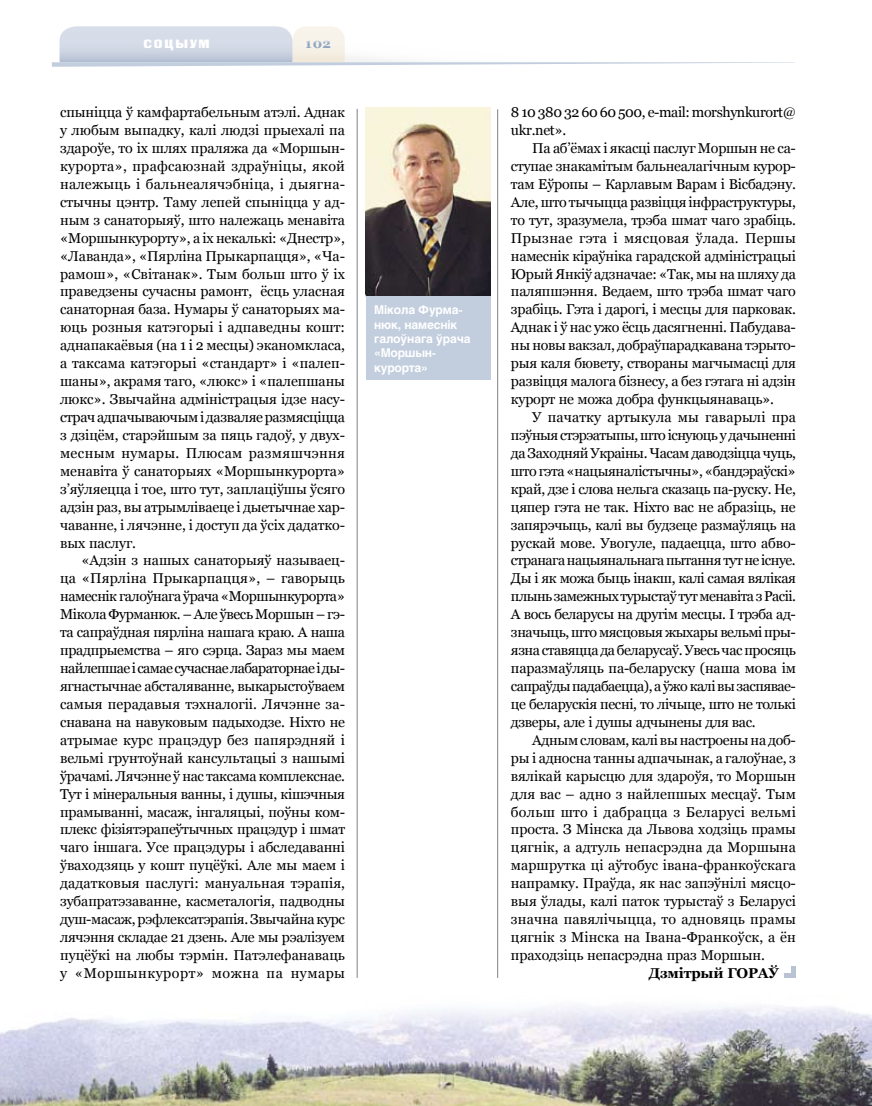
<style>
.page{position:relative;width:872px;height:1106px;background:#fff}
.page>*{position:absolute;margin:0;border:0;box-sizing:border-box;transform-origin:0 0}
.t1{font:14.25px/18px "Georgia";letter-spacing:-.01em;color:#000;text-align:justify}
.t2{font:14.25px/18px "Georgia";letter-spacing:-.03em;color:#000}
.t3{font:700 14.25px "Georgia";letter-spacing:-.015em;color:#000}
.t4{font:700 13.5px "Georgia";color:#8ea5c2}
.t5{font:700 12px/14.4px "Helios";letter-spacing:-.01em;color:#fff}
.t6{font:12px "Black Grotesk C";letter-spacing:.15em;color:#fff}
</style>
<div class="page">
<svg style="left:52px;top:26px;width:743px;height:41px"></svg>
<hr style="left:497px;top:109px;width:1px;height:868px;background:#818084">
<hr style="left:357px;top:109px;width:1px;height:868px;background:#818084">
<img style="left:366px;top:107px;width:124px;height:189px">
<img style="left:0;top:1006px;width:872px;height:100px">
<div style="left:791px;top:966px;width:5px;height:11px;background:#b9c3d3"></div>
<hr style="left:784px;top:973px;width:12px;height:4px;background:#b9c3d3">
<div style="left:366px;top:296px;width:124px;height:84px;background:#c2cede"></div>
<p class="t6" style="left:144px;top:36px;width:66px">соцыум</p>
<p class="t4" style="left:306px;top:35px;width:26px">102</p>
<p class="t1" style="left:60px;top:103px;width:286px">спыніцца ў камфартабельным атэлі. Аднак у любым выпадку, калі людзі прыехалі па здароўе, то іх шлях праляжа да «Моршын&shy;курорта», прафсаюзнай здраўніцы, якой належыць і бальнеалячэбніца, і дыягна&shy;стычны цэнтр. Таму лепей спыніцца у ад&shy;ным з санаторыяў, што належаць менавіта «Моршынкурорту», а іх некалькі: «Днестр», «Лаванда», «Пярліна Прыкарпацця», «Ча&shy;рамош», «Світанак». Тым больш што ў іх праведзены сучасны рамонт, ёсць уласная санаторная база. Нумары ў санаторыях ма&shy;юць розныя катэгорыі і адпаведны кошт: аднапакаёвыя (на 1 і 2 месцы) эканомкласа, а таксама катэгорыі «стандарт» і «палеп&shy;шаны», акрамя таго, «люкс» і «палепшаны люкс». Звычайна адміністрацыя ідзе насу&shy;страч адпачываючым і дазваляе размясціцца з дзіцём, старэйшым за пяць гадоў, у двух&shy;месным нумары. Плюсам размяшчэння менавіта ў санаторыях «Моршынкурорта» з’яўляецца і тое, што тут, заплаціўшы ўсяго адзін раз, вы атрымліваеце і дыетычнае хар&shy;чаванне, і лячэнне, і доступ да ўсіх дадатко&shy;вых паслуг.</p>
<p class="t1" style="left:60px;top:551px;width:286px;text-indent:21px">«Адзін з нашых санаторыяў называец&shy;ца «Пярліна Прыкарпацця», – гаворыць намеснік галоўнага ўрача «Моршынкурорта» Мікола Фурманюк. – Але ўвесь Моршын – гэ&shy;та сапраўдная пярліна нашага краю. А наша прадпрыемства – яго сэрца. Зараз мы маем найлепшае і самае сучаснае лабараторнае і ды&shy;ягнастычнае абсталяванне, выкарыстоўваем самыя перадавыя тэхналогіі. Лячэнне за&shy;снавана на навуковым падыходзе. Ніхто не атрымае курс працэдур без папярэдняй і вельмі грунтоўнай кансультацыі з нашымі ўрачамі. Лячэнне ў нас таксама комплекснае.<br>Тут і мінеральныя ванны, і душы, кішэчныя прамыванні, масаж, інгаляцыі, поўны ком&shy;плекс фізіятэрапеўтычных працэдур і шмат чаго іншага. Усе працэдуры і абследаванні ўваходзяць у кошт пуцёўкі. Але мы маем і дадатковыя паслугі: мануальная тэрапія, зубапратэзаванне, касметалогія, падводны душ-масаж, рэфлексатэрапія. Звычайна курс лячэння складае 21 дзень. Але мы рэалізуем пуцёўкі на любы тэрмін. Патэлефанаваць у «Моршынкурорт» можна па нумары</p>
<p class="t5" style="left:374px;top:303px;width:98px">Мікола Фурма&shy;нюк, намеснік галоўнага ўрача «Моршын&shy;курорта»</p>
<p class="t2" style="left:511px;top:103px;width:286px">8 10 380 32 60 60 500, e-mail: morshynkurort@ ukr.net».</p>
<p class="t1" style="left:511px;top:139px;width:286px;text-indent:21px">Па аб’ёмах і якасці паслуг Моршын не са&shy;ступае знакамітым бальнеалагічным курор&shy;там Еўропы – Карлавым Варам і Вісбадэну.<br>Але, што тычыцца развіцця інфраструктуры, то тут, зразумела, трэба шмат чаго зрабіць.<br>Прызнае гэта і мясцовая ўлада. Першы намеснік кіраўніка гарадской адміністрацыі Юрый Янкіў адзначае: «Так, мы на шляху да паляпшэння. Ведаем, што трэба шмат чаго зрабіць. Гэта і дарогі, і месцы для парковак.<br>Аднак і ў нас ужо ёсць дасягненні. Пабудава&shy;ны новы вакзал, добраўпарадкавана тэрыто&shy;рыя каля бювету, створаны магчымасці для развіцця малога бізнесу, а без гэтага ні адзін курорт не можа добра функцыянаваць».</p>
<p class="t1" style="left:511px;top:408px;width:286px;text-indent:21px">У пачатку артыкула мы гаварылі пра пэўныя стэрэатыпы, што існуюць у дачыненні да Заходняй Украіны. Часам даводзіцца чуць, што гэта «нацыяналістычны», «бандэраўскі» край, дзе і слова нельга сказаць па-руску. Не, цяпер гэта не так. Ніхто вас не абразіць, не запярэчыць, калі вы будзеце размаўляць на рускай мове. Увогуле, падаецца, што абво&shy;странага нацыянальнага пытання тут не існуе.<br>Ды і як можа быць інакш, калі самая вялікая плынь замежных турыстаў тут менавіта з Расіі.<br>А вось беларусы на другім месцы. І трэба ад&shy;значыць, што мясцовыя жыхары вельмі пры&shy;язна ставяцца да беларусаў. Увесь час просяць паразмаўляць па-беларуску (наша мова ім сапраўды падабаецца), а ўжо калі вы заспявае&shy;це беларускія песні, то лічыце, што не толькі дзверы, але і душы адчынены для вас.</p>
<p class="t1" style="left:511px;top:731px;width:286px;text-indent:21px">Адным словам, калі вы настроены на доб&shy;ры і адносна танны адпачынак, а галоўнае, з вялікай карысцю для здароўя, то Моршын для вас – адно з найлепшых месцаў. Тым больш што і дабрацца з Беларусі вельмі проста. З Мінска да Львова ходзіць прамы цягнік, а адтуль непасрэдна да Моршына маршрутка ці аўтобус івана-франкоўскага напрамку. Праўда, як нас запэўнілі мясцо&shy;выя ўлады, калі паток турыстаў з Беларусі значна павялічыцца, то адновяць прамы цягнік з Мінска на Івана-Франкоўск, а ён праходзіць непасрэдна праз Моршын.</p>
<p class="t3" style="left:649px;top:965px;width:132px">Дзмітрый ГОРАЎ</p>
</div>
